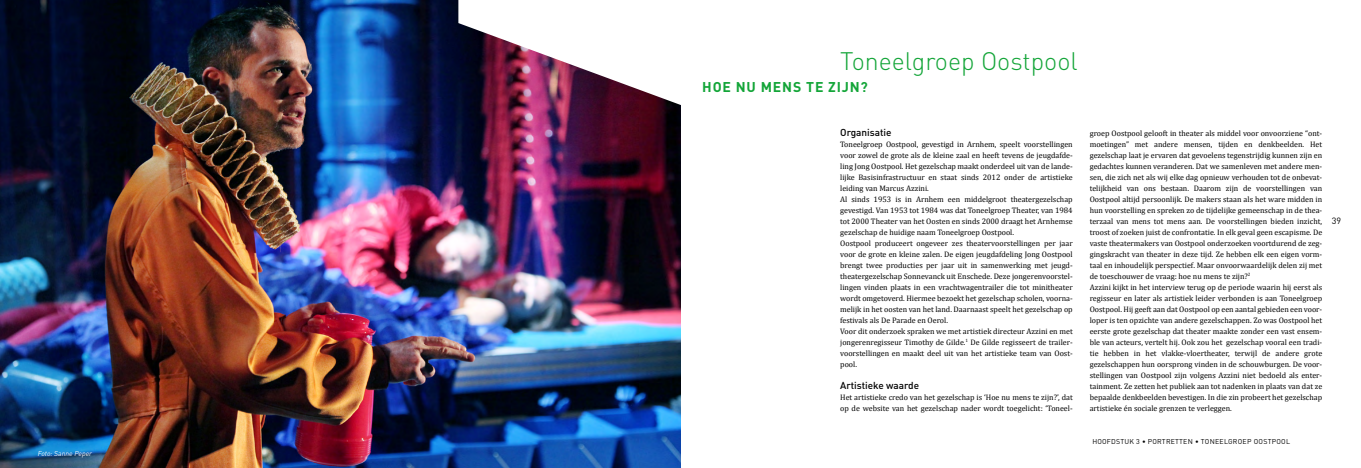
<style>
.page{position:relative;width:1361px;height:468px;background:#fff}
.page>*{position:absolute;margin:0;border:0;box-sizing:border-box;transform-origin:0 0}
.t1{font:300 25px "DINOT";color:#13a538}
.t2{font:700 14px "DINOT";letter-spacing:.06em;color:#13a538}
.t3{font:500 10px "DINOT";color:#000}
.t4{font:9px "DINOT";color:#000}
.t5{font:8px/11px "Cambria";color:#000}
.t6{font:7px "DINOT";letter-spacing:.03em;color:#000}
.t7{font:italic 7px "DINOT";color:#fff}
</style>
<div class="page">
<img style="left:0;top:0;width:680px;height:468px">
<svg style="left:458px;top:0;width:223px;height:110px"></svg>
<p class="t7" style="left:38px;top:449px;width:56px">Foto: Sanne Peper</p>
<h1 class="t1" style="left:840px;top:46px;width:239px">Toneelgroep Oostpool</h1>
<h2 class="t2" style="left:702px;top:77px;width:167px">HOE NU MENS TE ZIJN?</h2>
<p class="t3" style="left:840px;top:126px;width:53px">Organisatie</p>
<p class="t5" style="left:840px;top:139px;width:234px">Toneelgroep Oostpool, gevestigd in Arnhem, speelt voorstellingen voor zowel de grote als de kleine zaal en heeft tevens de jeugdafde&shy;ling Jong Oostpool. Het gezelschap maakt onderdeel uit van de lande&shy;lijke Basisinfrastructuur en staat sinds 2012 onder de artistieke leiding van Marcus Azzini.<br>Al sinds 1953 is in Arnhem een middelgroot theatergezelschap gevestigd. Van 1953 tot 1984 was dat Toneelgroep Theater, van 1984 tot 2000 Theater van het Oosten en sinds 2000 draagt het Arnhemse gezelschap de huidige naam Toneelgroep Oostpool.<br>Oostpool produceert ongeveer zes theatervoorstellingen per jaar voor de grote en kleine zalen. De eigen jeugdafdeling Jong Oostpool brengt twee producties per jaar uit in samenwerking met jeugd&shy;theatergezelschap Sonnevanck uit Enschede. Deze jongerenvoorstel&shy;lingen vinden plaats in een vrachtwagentrailer die tot minitheater wordt omgetoverd. Hiermee bezoekt het gezelschap scholen, voorna&shy;melijk in het oosten van het land. Daarnaast speelt het gezelschap op festivals als De Parade en Oerol.<br>Voor dit onderzoek spraken we met artistiek directeur Azzini en met jongerenregisseur Timothy de Gilde.<sup>1</sup> De Gilde regisseert de trailer&shy;voorstellingen en maakt deel uit van het artistieke team van Oost&shy;pool.</p>
<p class="t3" style="left:840px;top:379px;width:80px">Artistieke waarde</p>
<p class="t5" style="left:840px;top:392px;width:234px">Het artistieke credo van het gezelschap is ‘Hoe nu mens te zijn?’, dat op de website van het gezelschap nader wordt toegelicht: ‘Toneel-</p>
<p class="t5" style="left:1089px;top:128px;width:234px">groep Oostpool gelooft in theater als middel voor onvoorziene “ont&shy;moetingen” met andere mensen, tijden en denkbeelden. Het gezelschap laat je ervaren dat gevoelens tegenstrijdig kunnen zijn en gedachtes kunnen veranderen. Dat we samenleven met andere men&shy;sen, die zich net als wij elke dag opnieuw verhouden tot de onbevat&shy;telijkheid van ons bestaan. Daarom zijn de voorstellingen van Oostpool altijd persoonlijk. De makers staan als het ware midden in hun voorstelling en spreken zo de tijdelijke gemeenschap in de thea&shy;terzaal van mens tot mens aan. De voorstellingen bieden inzicht, troost of zoeken juist de confrontatie. In elk geval geen escapisme. De vaste theatermakers van Oostpool onderzoeken voortdurend de zeg&shy;gingskracht van theater in deze tijd. Ze hebben elk een eigen vorm&shy;taal en inhoudelijk perspectief. Maar onvoorwaardelijk delen zij met de toeschouwer de vraag: hoe nu mens te zijn?<sup>2<br></sup>Azzini kijkt in het interview terug op de periode waarin hij eerst als regisseur en later als artistiek leider verbonden is aan Toneelgroep Oostpool. Hij geeft aan dat Oostpool op een aantal gebieden een voor&shy;loper is ten opzichte van andere gezelschappen. Zo was Oostpool het eerste grote gezelschap dat theater maakte zonder een vast ensem&shy;ble van acteurs, vertelt hij. Ook zou het gezelschap vooral een tradi&shy;tie hebben in het vlakke-vloertheater, terwijl de andere grote gezelschappen hun oorsprong vinden in de schouwburgen. De voor&shy;stellingen van Oostpool zijn volgens Azzini niet bedoeld als enter&shy;tainment. Ze zetten het publiek aan tot nadenken in plaats van dat ze bepaalde denkbeelden bevestigen. In die zin probeert het gezelschap artistieke én sociale grenzen te verleggen.</p>
<p class="t4" style="left:1331px;top:215px;width:11px">39</p>
<p class="t6" style="left:1092px;top:437px;width:199px">HOOFDSTUK 3 • PORTRETTEN • TONEELGROEP OOSTPOOL</p>
</div>
